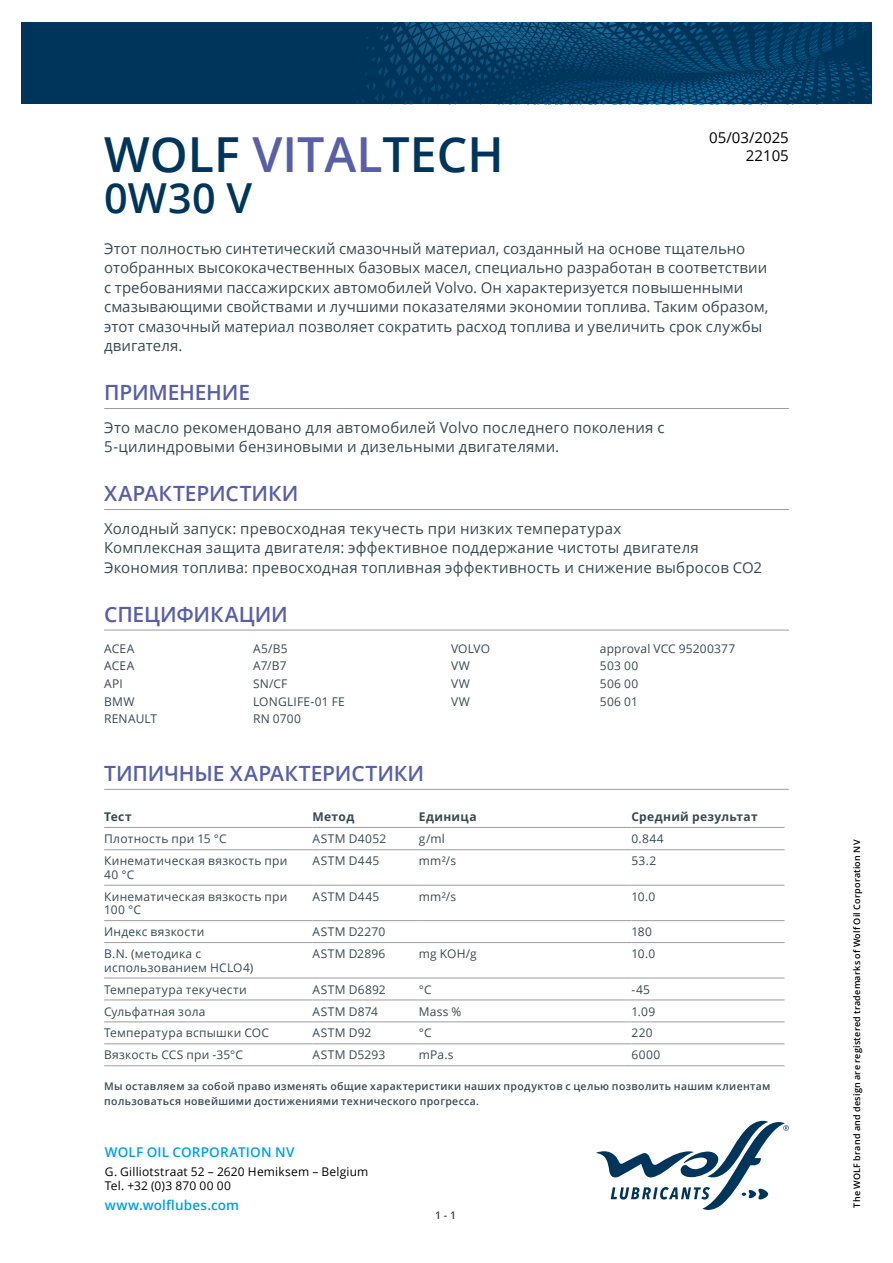
<style>
.page{position:relative;width:893px;height:1263px;background:#fff}
.page>*{position:absolute;margin:0;border:0;box-sizing:border-box;transform-origin:0 0}
.t1{font:600 48.3px "Open Sans";color:#00355b}
.t2{font:600 41.4px "Open Sans";color:#00355b}
.t3{font:600 21px "Open Sans";letter-spacing:-.01em;color:#585fa8}
.t4{font:15px/19.5px "Open Sans";letter-spacing:.005em;color:#364953}
.t5{font:15px/18px "Open Sans";color:#000;text-align:right}
.t6{font:600 13.5px "Open Sans";letter-spacing:.01em;color:#009fe3}
.t7{font:12px/13.5px "Open Sans";letter-spacing:.02em;color:#364953}
.t8{font:12px/14.4px "Open Sans";letter-spacing:.015em;color:#000}
.t9{font:700 12px "Open Sans";letter-spacing:.03em;color:#364953}
.t10{font:12px "Open Sans";letter-spacing:.04em;color:#364953}
.t11{font:600 10.5px/15px "Open Sans";letter-spacing:.03em;color:#364953}
.t12{font:600 9px "Open Sans";letter-spacing:.025em;color:#000}
.s1{color:#585fa8}
</style>
<div class="page">
<svg style="left:596px;top:1121px;width:193px;height:89px"></svg>
<svg style="left:21px;top:22px;width:851px;height:82px;background:#013b62"></svg>
<hr style="left:104px;top:408px;width:685px;height:1px;background:#9d9d9c">
<hr style="left:104px;top:509px;width:685px;height:1px;background:#9d9d9c">
<hr style="left:104px;top:630px;width:685px;height:1px;background:#9d9d9c">
<hr style="left:104px;top:789px;width:685px;height:1px;background:#9d9d9c">
<hr style="left:104px;top:827px;width:209px;height:1px;background:#9d9d9c">
<hr style="left:313px;top:827px;width:106px;height:1px;background:#9d9d9c">
<hr style="left:419px;top:827px;width:212px;height:1px;background:#9d9d9c">
<hr style="left:631px;top:827px;width:153px;height:1px;background:#9d9d9c">
<hr style="left:104px;top:849px;width:209px;height:1px;background:#9d9d9c">
<hr style="left:313px;top:849px;width:106px;height:1px;background:#9d9d9c">
<hr style="left:419px;top:849px;width:212px;height:1px;background:#9d9d9c">
<hr style="left:631px;top:849px;width:153px;height:1px;background:#9d9d9c">
<hr style="left:104px;top:885px;width:209px;height:1px;background:#9d9d9c">
<hr style="left:313px;top:885px;width:106px;height:1px;background:#9d9d9c">
<hr style="left:419px;top:885px;width:212px;height:1px;background:#9d9d9c">
<hr style="left:631px;top:885px;width:153px;height:1px;background:#9d9d9c">
<hr style="left:104px;top:920px;width:209px;height:1px;background:#9d9d9c">
<hr style="left:313px;top:920px;width:106px;height:1px;background:#9d9d9c">
<hr style="left:419px;top:920px;width:212px;height:1px;background:#9d9d9c">
<hr style="left:631px;top:920px;width:153px;height:1px;background:#9d9d9c">
<hr style="left:104px;top:942px;width:209px;height:1px;background:#9d9d9c">
<hr style="left:313px;top:942px;width:106px;height:1px;background:#9d9d9c">
<hr style="left:419px;top:942px;width:212px;height:1px;background:#9d9d9c">
<hr style="left:631px;top:942px;width:153px;height:1px;background:#9d9d9c">
<hr style="left:104px;top:978px;width:209px;height:1px;background:#9d9d9c">
<hr style="left:313px;top:978px;width:106px;height:1px;background:#9d9d9c">
<hr style="left:419px;top:978px;width:212px;height:1px;background:#9d9d9c">
<hr style="left:631px;top:978px;width:153px;height:1px;background:#9d9d9c">
<hr style="left:104px;top:999px;width:209px;height:1px;background:#9d9d9c">
<hr style="left:313px;top:999px;width:106px;height:1px;background:#9d9d9c">
<hr style="left:419px;top:999px;width:212px;height:1px;background:#9d9d9c">
<hr style="left:631px;top:999px;width:153px;height:1px;background:#9d9d9c">
<hr style="left:104px;top:1021px;width:209px;height:1px;background:#9d9d9c">
<hr style="left:313px;top:1021px;width:106px;height:1px;background:#9d9d9c">
<hr style="left:419px;top:1021px;width:212px;height:1px;background:#9d9d9c">
<hr style="left:631px;top:1021px;width:153px;height:1px;background:#9d9d9c">
<hr style="left:104px;top:1043px;width:209px;height:1px;background:#9d9d9c">
<hr style="left:313px;top:1043px;width:106px;height:1px;background:#9d9d9c">
<hr style="left:419px;top:1043px;width:212px;height:1px;background:#9d9d9c">
<hr style="left:631px;top:1043px;width:153px;height:1px;background:#9d9d9c">
<hr style="left:104px;top:1065px;width:209px;height:1px;background:#9d9d9c">
<hr style="left:313px;top:1065px;width:106px;height:1px;background:#9d9d9c">
<hr style="left:419px;top:1065px;width:212px;height:1px;background:#9d9d9c">
<hr style="left:631px;top:1065px;width:153px;height:1px;background:#9d9d9c">
<p class="t5" style="left:709px;top:128px;width:81px">05/03/2025<br>22105</p>
<h1 class="t1" style="left:104px;top:122px;width:401px">WOLF <span class="s1">VITAL</span>TECH</h1>
<h2 class="t2" style="left:104px;top:169px;width:150px">0W30 V</h2>
<p class="t4" style="left:104px;top:238px;width:666px">Этот полностью синтетический смазочный материал, созданный на основе тщательно отобранных высококачественных базовых масел, специально разработан в соответствии с требованиями пассажирских автомобилей Volvo. Он характеризуется повышенными смазывающими свойствами и лучшими показателями экономии топлива. Таким образом, этот смазочный материал позволяет сократить расход топлива и увеличить срок службы двигателя.</p>
<h3 class="t3" style="left:104px;top:378px;width:147px">ПРИМЕНЕНИЕ</h3>
<p class="t4" style="left:104px;top:417px;width:562px">Это масло рекомендовано для автомобилей Volvo последнего поколения с<br>5-цилиндровыми бензиновыми и дизельными двигателями.</p>
<h3 class="t3" style="left:104px;top:479px;width:196px">ХАРАКТЕРИСТИКИ</h3>
<p class="t4" style="left:104px;top:518px;width:659px">Холодный запуск: превосходная текучесть при низких температурах<br>Комплексная защита двигателя: эффективное поддержание чистоты двигателя<br>Экономия топлива: превосходная топливная эффективность и снижение выбросов CO2</p>
<h3 class="t3" style="left:104px;top:600px;width:185px">СПЕЦИФИКАЦИИ</h3>
<p class="t7" style="left:104px;top:641px;width:32px">ACEA</p>
<p class="t7" style="left:253px;top:641px;width:36px">A5/B5</p>
<p class="t7" style="left:104px;top:659px;width:32px">ACEA</p>
<p class="t7" style="left:253px;top:659px;width:35px">A7/B7</p>
<p class="t7" style="left:104px;top:677px;width:20px">API</p>
<p class="t7" style="left:253px;top:677px;width:36px">SN/CF</p>
<p class="t7" style="left:104px;top:694px;width:32px">BMW</p>
<p class="t7" style="left:253px;top:694px;width:93px">LONGLIFE-01 FE</p>
<p class="t7" style="left:104px;top:712px;width:54px">RENAULT</p>
<p class="t7" style="left:253px;top:712px;width:49px">RN 0700</p>
<p class="t7" style="left:451px;top:641px;width:41px">VOLVO</p>
<p class="t7" style="left:600px;top:641px;width:137px">approval VCC 95200377</p>
<p class="t7" style="left:451px;top:659px;width:21px">VW</p>
<p class="t7" style="left:600px;top:659px;width:40px">503 00</p>
<p class="t7" style="left:451px;top:677px;width:21px">VW</p>
<p class="t7" style="left:600px;top:677px;width:40px">506 00</p>
<p class="t7" style="left:451px;top:694px;width:21px">VW</p>
<p class="t7" style="left:600px;top:694px;width:40px">506 01</p>
<h3 class="t3" style="left:104px;top:759px;width:322px">ТИПИЧНЫЕ ХАРАКТЕРИСТИКИ</h3>
<p class="t9" style="left:104px;top:808px;width:29px">Тест</p>
<p class="t9" style="left:313px;top:808px;width:43px">Метод</p>
<p class="t9" style="left:419px;top:808px;width:59px">Единица</p>
<p class="t9" style="left:631px;top:808px;width:128px">Средний результат</p>
<p class="t7" style="left:104px;top:832px;width:124px">Плотность при 15 °C</p>
<p class="t7" style="left:313px;top:832px;width:75px">ASTM D4052</p>
<p class="t7" style="left:419px;top:832px;width:27px">g/ml</p>
<p class="t7" style="left:631px;top:832px;width:34px">0.844</p>
<p class="t7" style="left:104px;top:854px;width:185px">Кинематическая вязкость при<br>40 °C</p>
<p class="t10" style="left:313px;top:853px;width:68px">ASTM D445</p>
<p class="t7" style="left:419px;top:854px;width:39px">mm²/s</p>
<p class="t7" style="left:631px;top:854px;width:26px">53.2</p>
<p class="t7" style="left:104px;top:889px;width:185px">Кинематическая вязкость при<br>100 °C</p>
<p class="t10" style="left:313px;top:888px;width:68px">ASTM D445</p>
<p class="t7" style="left:419px;top:889px;width:39px">mm²/s</p>
<p class="t7" style="left:631px;top:889px;width:25px">10.0</p>
<p class="t7" style="left:104px;top:925px;width:102px">Индекс вязкости</p>
<p class="t7" style="left:313px;top:925px;width:74px">ASTM D2270</p>
<p class="t7" style="left:631px;top:925px;width:22px">180</p>
<p class="t7" style="left:104px;top:947px;width:151px">B.N. (методика с использованием HCLO4)</p>
<p class="t7" style="left:313px;top:947px;width:74px">ASTM D2896</p>
<p class="t7" style="left:419px;top:947px;width:59px">mg KOH/g</p>
<p class="t7" style="left:631px;top:947px;width:25px">10.0</p>
<p class="t7" style="left:104px;top:982px;width:144px">Температура текучести</p>
<p class="t7" style="left:313px;top:982px;width:75px">ASTM D6892</p>
<p class="t7" style="left:419px;top:982px;width:14px">°C</p>
<p class="t7" style="left:631px;top:982px;width:20px">-45</p>
<p class="t7" style="left:104px;top:1004px;width:103px">Сульфатная зола</p>
<p class="t7" style="left:313px;top:1004px;width:67px">ASTM D874</p>
<p class="t7" style="left:419px;top:1004px;width:44px">Mass %</p>
<p class="t7" style="left:631px;top:1004px;width:25px">1.09</p>
<p class="t7" style="left:104px;top:1026px;width:166px">Температура вспышки COC</p>
<p class="t7" style="left:313px;top:1026px;width:60px">ASTM D92</p>
<p class="t7" style="left:419px;top:1026px;width:14px">°C</p>
<p class="t7" style="left:631px;top:1026px;width:23px">220</p>
<p class="t7" style="left:104px;top:1048px;width:140px">Вязкость CCS при -35°C</p>
<p class="t7" style="left:313px;top:1048px;width:74px">ASTM D5293</p>
<p class="t7" style="left:419px;top:1048px;width:36px">mPa.s</p>
<p class="t7" style="left:631px;top:1048px;width:30px">6000</p>
<p class="t11" style="left:104px;top:1078px;width:668px">Мы оставляем за собой право изменять общие характеристики наших продуктов с целью позволить нашим клиентам пользоваться новейшими достижениями технического прогресса.</p>
<p class="t6" style="left:105px;top:1143px;width:191px">WOLF OIL CORPORATION NV</p>
<p class="t8" style="left:105px;top:1163px;width:265px">G. Gilliotstraat 52 – 2620 Hemiksem – Belgium<br>Tel. +32 (0)3 870 00 00</p>
<p class="t6" style="left:105px;top:1196px;width:136px">www.wolflubes.com</p>
<p class="t11" style="left:435px;top:1207px;width:22px">1 - 1</p>
<p class="t12" style="left:851px;top:1208px;width:369px;rotate:-90deg">The WOLF brand and design are registered trademarks of Wolf Oil Corporation NV</p>
</div>
